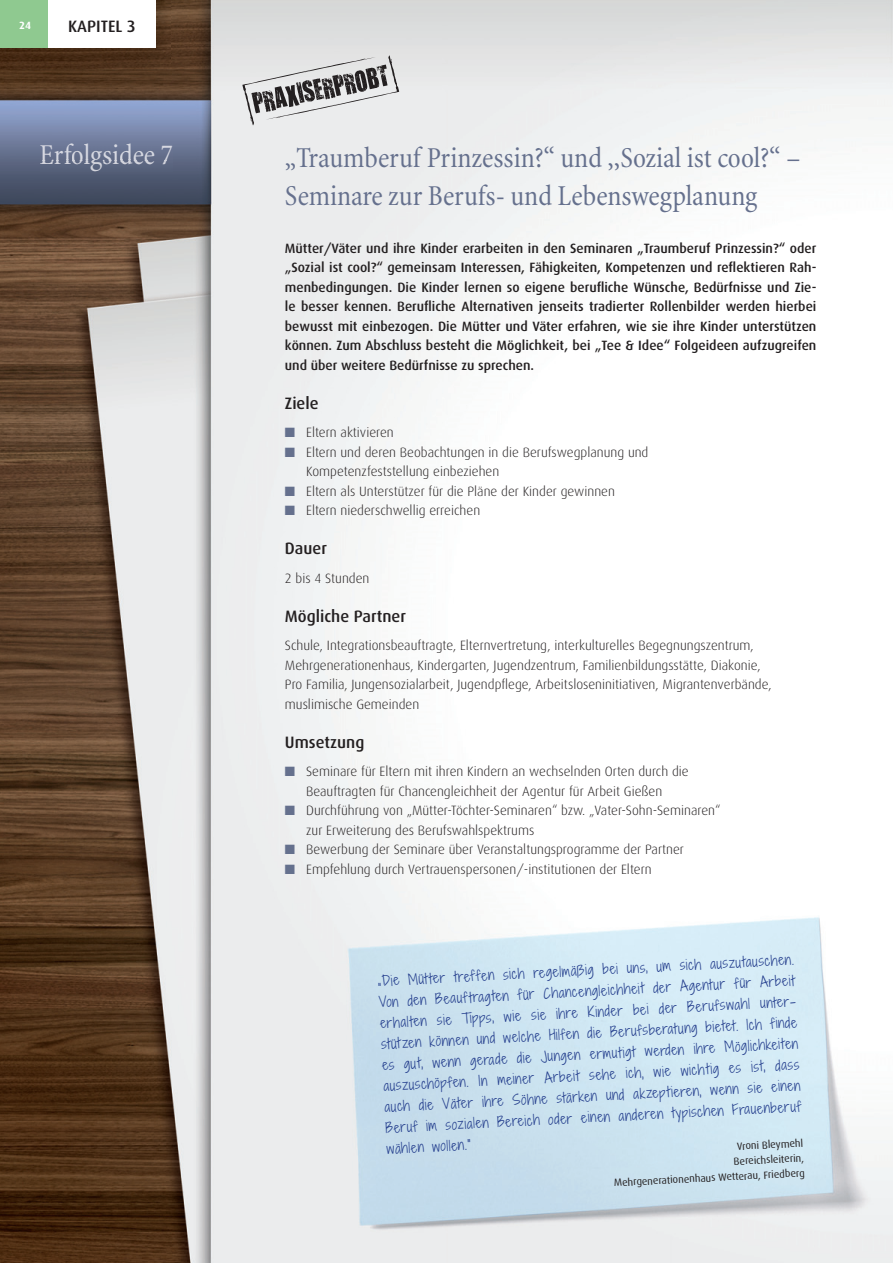
<style>
.page{position:relative;width:893px;height:1263px;background:#fff}
.page>*{position:absolute;margin:0;border:0;box-sizing:border-box;transform-origin:0 0}
.t1{font:condensed 29.25px/37.5px "Minion";color:#65708d}
.t2{font:condensed 29.25px "Minion";letter-spacing:-.005em;color:#d6d8e1}
.t3{font:500 16.5px "Dax";color:#231f20}
.t4{font:300 13.5px/19.5px "Dax";color:#231f20}
.t5{font:500 13.5px/19.5px "Dax";color:#231f20;text-align:justify}
.t6{font:300 13.5px/21px "Shadows Into";color:#253f8e;text-align:justify}
.t7{font:10.5px/15px "Dax";color:#231f20;text-align:right}
.t8{font:700 10.5px "Dax";color:#fff}
.s1{color:#d7d8e1}
.s2{color:#d7d9e2}
.s3{color:#65708d}
</style>
<div class="page">
<img style="left:0;top:0;width:893px;height:1262px">
<img style="left:40px;top:144px;width:132px;height:28px">
<img style="left:0;top:0;width:171px;height:63px">
<div style="left:0;top:0;width:48px;height:48px;background:#8fc990"></div>
<div style="left:48px;top:0;width:107px;height:48px;background:#fff"></div>
<svg style="left:242px;top:55px;width:157px;height:70px;background:#c0c0c1"></svg>
<p class="t8" style="left:19px;top:21px;width:13px">24</p>
<p class="t3" style="left:68px;top:19px;width:69px">KAPITEL 3</p>
<h1 class="t2" style="left:40px;top:144px;width:135px"><span class="s1">E</span>r<span class="s2">f</span>o<span class="s2">l</span>gs<span class="s2">id</span>ee <span class="s1">7</span></h1>
<h1 class="t1" style="left:285px;top:142px;width:517px">„Traumberuf Prinzessin?“ und ,,Sozial ist cool?“ –<br>Seminare zur Berufs- und Lebenswegplanung</h1>
<p class="t5" style="left:285px;top:239px;width:533px">Mütter/Väter und ihre Kinder erarbeiten in den Seminaren „Traumberuf Prinzessin?“ oder „Sozial ist cool?“ gemeinsam Interessen, Fähigkeiten, Kompetenzen und reflektieren Rah&shy;menbedingungen. Die Kinder lernen so eigene berufliche Wünsche, Bedürfnisse und Zie&shy;le besser kennen. Berufliche Alternativen jenseits tradierter Rollenbilder werden hierbei bewusst mit einbezogen. Die Mütter und Väter erfahren, wie sie ihre Kinder unterstützen können. Zum Abschluss besteht die Möglichkeit, bei „Tee &amp; Idee“ Folgeideen aufzugreifen und über weitere Bedürfnisse zu sprechen.</p>
<p class="t3" style="left:285px;top:396px;width:35px">Ziele</p>
<p class="t4" style="left:285px;top:424px;width:110px"><span class="s3">■</span> Eltern aktivieren</p>
<p class="t4" style="left:306px;top:443px;width:344px;text-indent:-21px"><span class="s3">■</span> Eltern und deren Beobachtungen in die Berufswegplanung und<br>Kompetenzfeststellung einbeziehen</p>
<p class="t4" style="left:285px;top:482px;width:332px"><span class="s3">■</span> Eltern als Unterstützer für die Pläne der Kinder gewinnen</p>
<p class="t4" style="left:285px;top:502px;width:197px"><span class="s3">■</span> Eltern niederschwellig erreichen</p>
<p class="t3" style="left:285px;top:541px;width:44px">Dauer</p>
<p class="t4" style="left:285px;top:569px;width:86px">2 bis 4 Stunden</p>
<p class="t3" style="left:285px;top:609px;width:123px">Mögliche Partner</p>
<p class="t4" style="left:285px;top:637px;width:488px">Schule, Integrationsbeauftragte, Elternvertretung, interkulturelles Begegnungszentrum, Mehrgenerationenhaus, Kindergarten, Jugendzentrum, Familienbildungsstätte, Diakonie, Pro Familia, Jungensozialarbeit, Jugendpflege, Arbeitsloseninitiativen, Migrantenverbände, muslimische Gemeinden</p>
<p class="t3" style="left:285px;top:735px;width:81px">Umsetzung</p>
<p class="t4" style="left:285px;top:763px;width:405px;text-align:center"><span class="s3">■</span> Seminare für Eltern mit ihren Kindern an wechselnden Orten durch die<br>Beauftragten für Chancengleichheit der Agentur für Arbeit Gießen</p>
<p class="t4" style="left:306px;top:802px;width:416px;text-indent:-21px"><span class="s3">■</span> Durchführung von „Mütter-Töchter-Seminaren“ bzw. „Vater-Sohn-Seminaren“ zur Erweiterung des Berufswahlspektrums</p>
<p class="t4" style="left:285px;top:841px;width:401px"><span class="s3">■</span> Bewerbung der Seminare über Veranstaltungsprogramme der Partner</p>
<p class="t4" style="left:285px;top:860px;width:368px"><span class="s3">■</span> Empfehlung durch Vertrauenspersonen/-institutionen der Eltern</p>
<p class="t6" style="left:377px;top:970px;width:419px;rotate:-3deg">„Die Mütter treffen sich regelmäßig bei uns, um sich auszutauschen.<br>Von den Beauftragten für Chancengleichheit der Agentur für Arbeit erhalten sie Tipps, wie sie ihre Kinder bei der Berufswahl unter&shy;stützen können und welche Hilfen die Berufsberatung bietet. Ich finde es gut, wenn gerade die Jungen ermutigt werden ihre Möglichkeiten auszuschöpfen. In meiner Arbeit sehe ich, wie wichtig es ist, dass auch die Väter ihre Söhne stärken und akzeptieren, wenn sie einen Beruf im sozialen Bereich oder einen anderen typischen Frauenberuf wählen wollen.“</p>
<p class="t7" style="left:612px;top:1146px;width:193px;rotate:-3deg">Vroni Bleymehl<br>Bereichsleiterin,<br>Mehrgenerationenhaus Wetterau, Friedberg</p>
</div>
